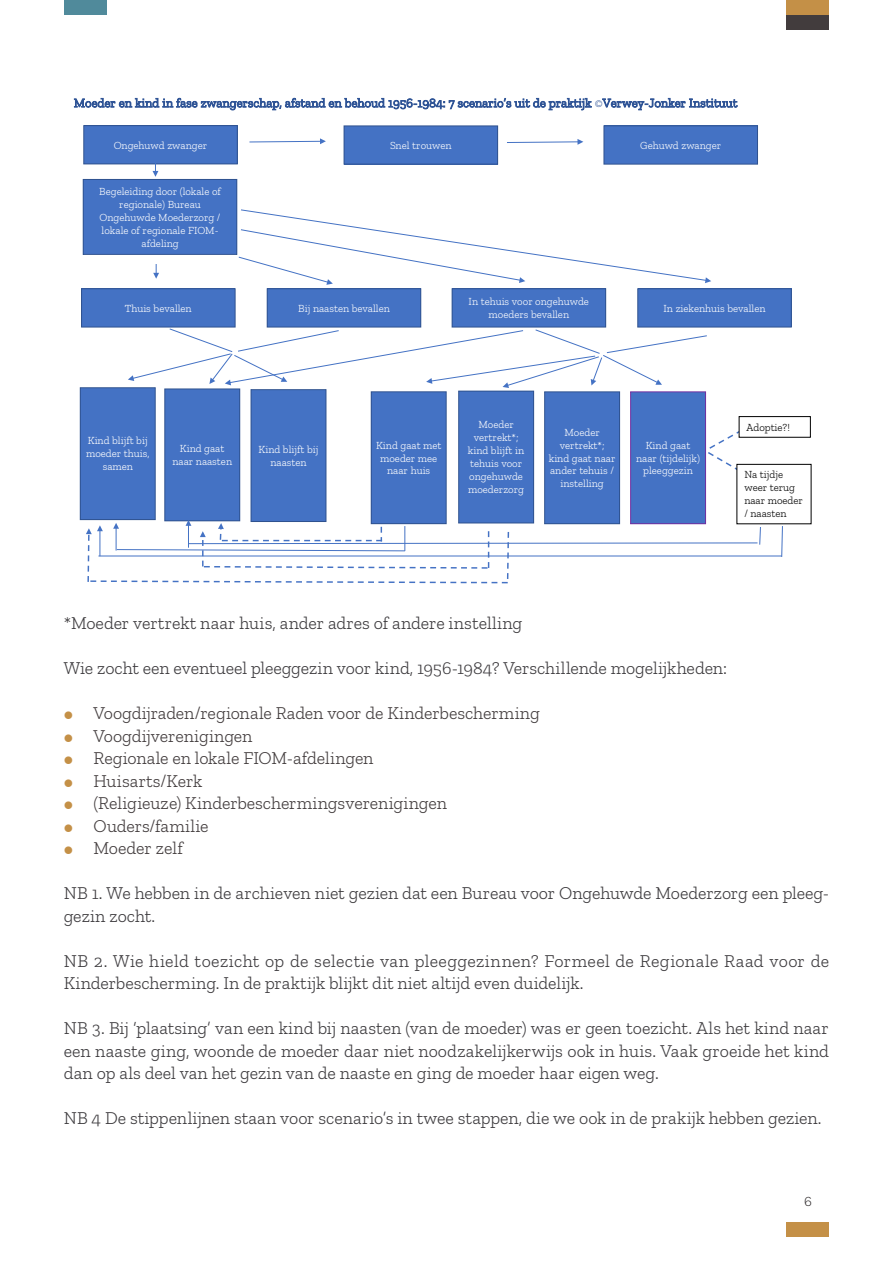
<style>
.page{position:relative;width:893px;height:1263px;background:#fff}
.page>*{position:absolute;margin:0;border:0;box-sizing:border-box;transform-origin:0 0}
.Brood{font:300 18px/22.5px "Zilla Slab";color:#3d3b3e}
.t1{font:300 18px "Zilla Slab";letter-spacing:-.005em;color:#423c3d}
.t2{font:300 13.5px "Work Sans";color:#231f20}
.t3{font:300 12.75px "Zilla Slab";letter-spacing:.005em;color:#2f5496}
.t4{font:300 10.8px/12.9px "Zilla Slab";color:#fff;text-align:center}
.t5{font:300 10.8px/12.9px "Zilla Slab";color:#000}
</style>
<div class="page">
<div style="left:84px;top:126px;width:153px;height:38px;background:#4472c4"></div>
<div style="left:83px;top:125px;width:155px;height:39px;border:1px solid #2f528f"></div>
<div style="left:344px;top:126px;width:154px;height:38px;background:#4472c4"></div>
<div style="left:344px;top:125px;width:154px;height:40px;border:1px solid #2f528f"></div>
<div style="left:604px;top:126px;width:153px;height:38px;background:#4472c4"></div>
<div style="left:603px;top:125px;width:155px;height:40px;border:1px solid #2f528f"></div>
<div style="left:83px;top:179px;width:154px;height:75px;background:#4472c4"></div>
<div style="left:83px;top:179px;width:154px;height:76px;border:1px solid #2f528f"></div>
<div style="left:82px;top:289px;width:153px;height:38px;background:#4472c4"></div>
<div style="left:81px;top:288px;width:155px;height:39px;border:1px solid #2f528f"></div>
<div style="left:267px;top:289px;width:154px;height:38px;background:#4472c4"></div>
<div style="left:267px;top:288px;width:154px;height:39px;border:1px solid #2f528f"></div>
<div style="left:452px;top:289px;width:154px;height:38px;background:#4472c4"></div>
<div style="left:452px;top:288px;width:154px;height:39px;border:1px solid #2f528f"></div>
<div style="left:638px;top:289px;width:153px;height:38px;background:#4472c4"></div>
<div style="left:637px;top:288px;width:155px;height:39px;border:1px solid #2f528f"></div>
<div style="left:80px;top:388px;width:75px;height:132px;background:#4472c4"></div>
<div style="left:80px;top:387px;width:76px;height:133px;border:1px solid #2f528f"></div>
<div style="left:165px;top:389px;width:75px;height:132px;background:#4472c4"></div>
<div style="left:164px;top:388px;width:76px;height:133px;border:1px solid #2f528f"></div>
<div style="left:251px;top:390px;width:75px;height:131px;background:#4472c4"></div>
<div style="left:251px;top:389px;width:75px;height:133px;border:1px solid #2f528f"></div>
<div style="left:371px;top:392px;width:75px;height:132px;background:#4472c4"></div>
<div style="left:371px;top:391px;width:76px;height:133px;border:1px solid #2f528f"></div>
<div style="left:459px;top:391px;width:75px;height:132px;background:#4472c4"></div>
<div style="left:458px;top:391px;width:76px;height:132px;border:1px solid #2f528f"></div>
<div style="left:545px;top:392px;width:75px;height:132px;background:#4472c4"></div>
<div style="left:544px;top:391px;width:76px;height:133px;border:1px solid #2f528f"></div>
<div style="left:631px;top:392px;width:74px;height:132px;background:#4472c4"></div>
<div style="left:630px;top:391px;width:76px;height:133px;border:1px solid #7030a0"></div>
<svg style="left:507px;top:139px;width:76px;height:6px"></svg>
<svg style="left:249px;top:138px;width:77px;height:6px"></svg>
<svg style="left:153px;top:162px;width:5px;height:15px"></svg>
<svg style="left:153px;top:264px;width:6px;height:15px"></svg>
<svg style="left:238px;top:209px;width:473px;height:76px"></svg>
<svg style="left:706px;top:428px;width:37px;height:45px"></svg>
<div style="left:739px;top:417px;width:71px;height:20px;background:#fff"></div>
<div style="left:739px;top:416px;width:72px;height:22px;border:1px solid #000"></div>
<div style="left:737px;top:464px;width:74px;height:60px;background:#fff"></div>
<div style="left:736px;top:464px;width:75px;height:60px;border:1px solid #000"></div>
<svg style="left:781px;top:526px;width:2px;height:31px"></svg>
<hr style="left:98px;top:556px;width:684px;height:1px;background:#4472c4">
<svg style="left:128px;top:328px;width:579px;height:60px"></svg>
<svg style="left:86px;top:520px;width:675px;height:64px"></svg>
<div style="left:787px;top:1222px;width:42px;height:15px;background:#c49047"></div>
<div style="left:64px;top:0;width:42px;height:15px;background:#508a9b"></div>
<div style="left:787px;top:0;width:42px;height:15px;background:#c49047"></div>
<div style="left:787px;top:15px;width:42px;height:15px;background:#423c3d"></div>
<p class="t3" style="left:74px;top:96px;width:665px">Moeder en kind in fase zwangerschap, afstand en behoud 1956-1984: 7 scenario’s uit de praktijk ©Verwey-Jonker Instituut</p>
<p class="t4" style="left:114px;top:139px;width:95px">Ongehuwd zwanger</p>
<p class="t4" style="left:390px;top:139px;width:63px">Snel trouwen</p>
<p class="t4" style="left:640px;top:139px;width:83px">Gehuwd zwanger</p>
<p class="t4" style="left:99px;top:185px;width:123px">Begeleiding door (lokale of regionale) Bureau<br>Ongehuwde Moederzorg / lokale of regionale FIOM&shy;afdeling</p>
<p class="t4" style="left:125px;top:302px;width:68px">Thuis bevallen</p>
<p class="t4" style="left:298px;top:302px;width:93px">Bij naasten bevallen</p>
<p class="t4" style="left:469px;top:295px;width:122px">In tehuis voor ongehuwde moeders bevallen</p>
<p class="t4" style="left:664px;top:302px;width:104px">In ziekenhuis bevallen</p>
<p class="t4" style="left:86px;top:434px;width:65px">Kind blijft bij moeder thuis, samen</p>
<p class="t4" style="left:172px;top:442px;width:61px">Kind gaat naar naasten</p>
<p class="t4" style="left:259px;top:443px;width:61px">Kind blijft bij naasten</p>
<p class="t4" style="left:376px;top:439px;width:67px">Kind gaat met moeder mee naar huis</p>
<p class="t4" style="left:468px;top:418px;width:58px">Moeder vertrekt*; kind blijft in tehuis voor ongehuwde moederzorg</p>
<p class="t4" style="left:549px;top:426px;width:68px">Moeder vertrekt*; kind gaat naar ander tehuis / instelling</p>
<p class="t4" style="left:636px;top:439px;width:65px">Kind gaat naar (tijdelijk) pleeggezin</p>
<p class="t5" style="left:746px;top:421px;width:45px">Adoptie?!</p>
<p class="t5" style="left:744px;top:468px;width:60px">Na tijdje weer terug naar moeder / naasten</p>
<p class="Brood" style="left:64px;top:612px;width:460px">*Moeder vertrekt naar huis, ander adres of andere instelling</p>
<p class="Brood" style="left:64px;top:657px;width:665px">Wie zocht een eventueel pleeggezin voor kind, 1956-1984? Verschillende mogelijkheden:</p>
<p class="t1" style="left:94px;top:703px;width:448px">Voogdijraden/regionale Raden voor de Kinderbescherming</p>
<p class="t1" style="left:94px;top:726px;width:160px">Voogdijverenigingen</p>
<p class="t1" style="left:94px;top:748px;width:281px">Regionale en lokale FIOM-afdelingen</p>
<p class="t1" style="left:94px;top:771px;width:110px">Huisarts/Kerk</p>
<p class="t1" style="left:94px;top:793px;width:355px">(Religieuze) Kinderbeschermingsverenigingen</p>
<p class="t1" style="left:94px;top:816px;width:117px">Ouders/familie</p>
<p class="t1" style="left:94px;top:838px;width:91px">Moeder zelf</p>
<p class="Brood" style="left:64px;top:882px;width:767px">NB 1. We hebben in de archieven niet gezien dat een Bureau voor Ongehuwde Moederzorg een pleeg&shy;gezin zocht.</p>
<p class="Brood" style="left:64px;top:950px;width:767px">NB 2. Wie hield toezicht op de selectie van pleeggezinnen? Formeel de Regionale Raad voor de<br>Kinderbescherming. In de praktijk blijkt dit niet altijd even duidelijk.</p>
<p class="Brood" style="left:64px;top:1017px;width:767px;text-align:justify">NB 3. Bij ‘plaatsing’ van een kind bij naasten (van de moeder) was er geen toezicht. Als het kind naar een naaste ging, woonde de moeder daar niet noodzakelijkerwijs ook in huis. Vaak groeide het kind dan op als deel van het gezin van de naaste en ging de moeder haar eigen weg.</p>
<p class="Brood" style="left:64px;top:1107px;width:759px">NB 4 De stippenlijnen staan voor scenario’s in twee stappen, die we ook in de prakijk hebben gezien.</p>
<p class="t2" style="left:804px;top:1191px;width:9px">6</p>
</div>
